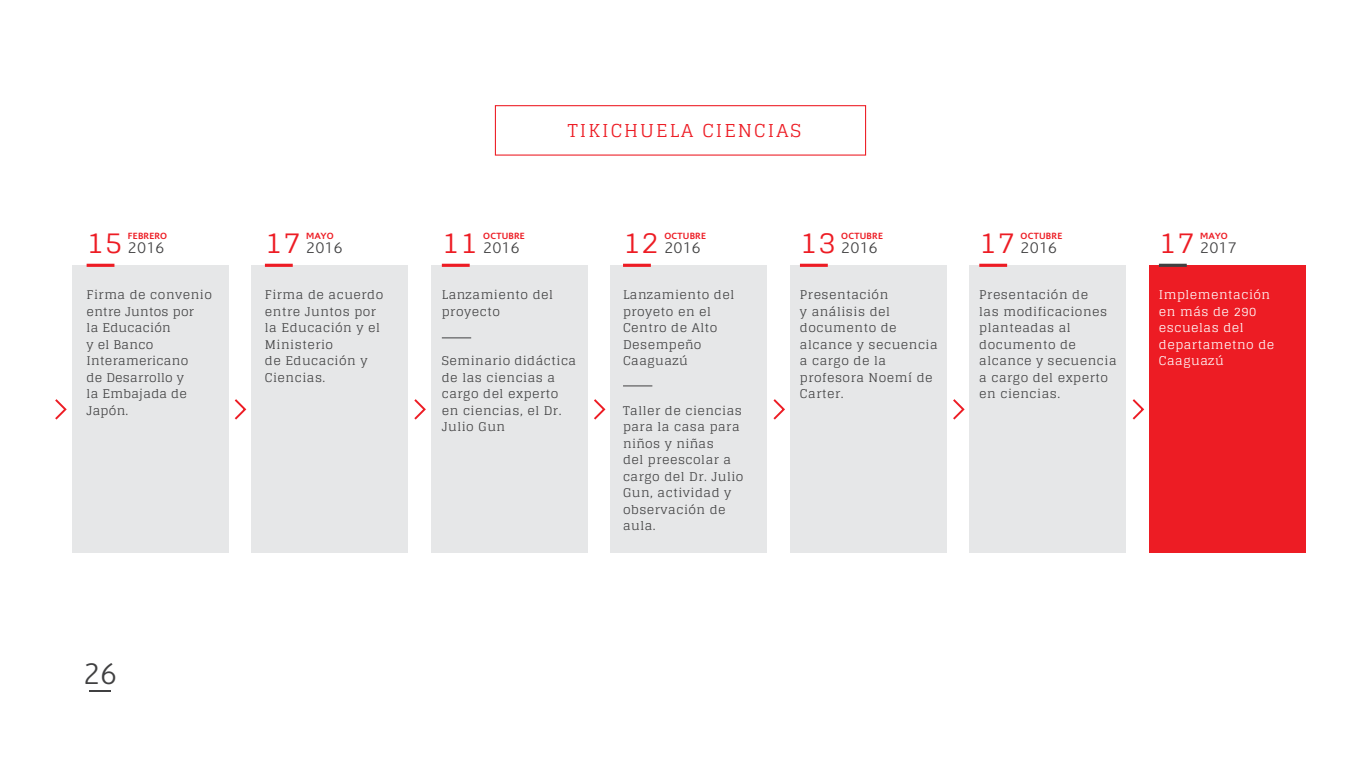
<style>
.page{position:relative;width:1361px;height:766px;background:#fff}
.page>*{position:absolute;margin:0;border:0;box-sizing:border-box;transform-origin:0 0}
.t1{font:300 30px "Corisande";color:#404041}
.t2{font:29.1px "Glegoo";letter-spacing:.02em;color:#ed1c24;scale:1.04 1}
.t3{font:17.85px "Glegoo";letter-spacing:.11em;color:#ed1c24;scale:1.04 1}
.t4{font:300 15.45px "Corisande";letter-spacing:.02em;color:#404041;scale:1.04 1}
.t5{font:12px/16.5px "Glegoo";letter-spacing:.04em;color:#404041;scale:1.04 1}
.t6{font:12px/16.5px "Glegoo";letter-spacing:.02em;color:#404041;scale:1.04 1}
.t7{font:12px/16.5px "Glegoo";letter-spacing:.04em;color:#fff;scale:1.04 1}
.t8{font:700 9.15px "Corisande";letter-spacing:.02em;color:#ed1c24;scale:1.04 1}
</style>
<div class="page">
<div style="left:495px;top:105px;width:371px;height:50px;border:1px solid #ed1c24"></div>
<div style="left:72px;top:265px;width:156px;height:288px;background:#e6e7e8"></div>
<div style="left:251px;top:265px;width:157px;height:288px;background:#e6e7e8"></div>
<div style="left:431px;top:265px;width:156px;height:288px;background:#e6e7e8"></div>
<div style="left:610px;top:265px;width:157px;height:288px;background:#e6e7e8"></div>
<div style="left:790px;top:265px;width:156px;height:288px;background:#e6e7e8"></div>
<div style="left:969px;top:265px;width:157px;height:288px;background:#e6e7e8"></div>
<div style="left:1149px;top:265px;width:157px;height:288px;background:#ed1c24"></div>
<svg style="left:55px;top:399px;width:12px;height:21px"></svg>
<svg style="left:234px;top:399px;width:13px;height:21px"></svg>
<svg style="left:414px;top:399px;width:12px;height:21px"></svg>
<svg style="left:594px;top:399px;width:12px;height:21px"></svg>
<svg style="left:773px;top:399px;width:12px;height:21px"></svg>
<svg style="left:953px;top:399px;width:12px;height:21px"></svg>
<svg style="left:1132px;top:399px;width:13px;height:21px"></svg>
<svg style="left:87px;top:263px;width:27px;height:4px"></svg>
<svg style="left:265px;top:263px;width:28px;height:4px"></svg>
<svg style="left:442px;top:263px;width:28px;height:4px"></svg>
<svg style="left:623px;top:263px;width:28px;height:4px"></svg>
<svg style="left:800px;top:263px;width:28px;height:4px"></svg>
<svg style="left:979px;top:263px;width:28px;height:4px"></svg>
<svg style="left:1159px;top:263px;width:27px;height:4px"></svg>
<svg style="left:442px;top:337px;width:29px;height:1px"></svg>
<svg style="left:623px;top:385px;width:29px;height:1px"></svg>
<hr style="left:89px;top:689px;width:22px;height:2px;background:#404041">
<h3 class="t3" style="left:568px;top:119px;width:226px">TIKICHuELA CIENCIAS</h3>
<h2 class="t2" style="left:87px;top:225px;width:36px">15</h2>
<p class="t8" style="left:128px;top:231px;width:39px">FEBRERO</p>
<p class="t4" style="left:128px;top:239px;width:37px">2016</p>
<h2 class="t2" style="left:265px;top:225px;width:36px">17</h2>
<p class="t8" style="left:306px;top:231px;width:28px">MAYO</p>
<p class="t4" style="left:306px;top:239px;width:37px">2016</p>
<h2 class="t2" style="left:442px;top:225px;width:36px">11</h2>
<p class="t8" style="left:483px;top:231px;width:42px">OCTUBRE</p>
<p class="t4" style="left:483px;top:239px;width:37px">2016</p>
<h2 class="t2" style="left:623px;top:225px;width:36px">12</h2>
<p class="t8" style="left:664px;top:231px;width:42px">OCTUBRE</p>
<p class="t4" style="left:664px;top:239px;width:37px">2016</p>
<h2 class="t2" style="left:800px;top:225px;width:36px">13</h2>
<p class="t8" style="left:841px;top:231px;width:42px">OCTUBRE</p>
<p class="t4" style="left:841px;top:239px;width:37px">2016</p>
<h2 class="t2" style="left:979px;top:225px;width:36px">17</h2>
<p class="t8" style="left:1020px;top:231px;width:42px">OCTUBRE</p>
<p class="t4" style="left:1020px;top:239px;width:37px">2016</p>
<h2 class="t2" style="left:1159px;top:225px;width:36px">17</h2>
<p class="t8" style="left:1200px;top:231px;width:28px">MAYO</p>
<p class="t4" style="left:1200px;top:239px;width:37px">2017</p>
<p class="t6" style="left:87px;top:286px;width:122px">firma de convenio entre Juntos por<br>la Educación<br>y el banco<br>Interamericano<br>de Desarrollo y<br>la Embajada de<br>Japón.</p>
<p class="t5" style="left:265px;top:286px;width:115px">firma de acuerdo entre Juntos por la Educación y el ministerio<br>de Educación y<br>Ciencias.</p>
<p class="t5" style="left:442px;top:286px;width:108px">Lanzamiento del proyecto</p>
<p class="t5" style="left:442px;top:352px;width:131px">Seminario didáctica de las ciencias a cargo del experto en ciencias, el Dr.<br>Julio Gun</p>
<p class="t5" style="left:623px;top:286px;width:108px">Lanzamiento del proyeto en el<br>Centro de Alto<br>Desempeño<br>Caaguazú</p>
<p class="t5" style="left:623px;top:402px;width:117px">Taller de ciencias para la casa para niños y niñas<br>del preescolar a cargo del Dr. Julio<br>Gun, actividad y observación de aula.</p>
<h1 class="t1" style="left:83px;top:658px;width:35px">26</h1>
<p class="t5" style="left:800px;top:286px;width:134px">Presentación<br>y análisis del documento de alcance y secuencia a cargo de la profesora Noemí de<br>Carter.</p>
<p class="t5" style="left:979px;top:286px;width:134px">Presentación de<br>las modificaciones planteadas al documento de alcance y secuencia a cargo del experto en ciencias.</p>
<p class="t7" style="left:1159px;top:286px;width:112px">Implementación en más de 290 escuelas del departametno de<br>Caaguazú</p>
</div>
